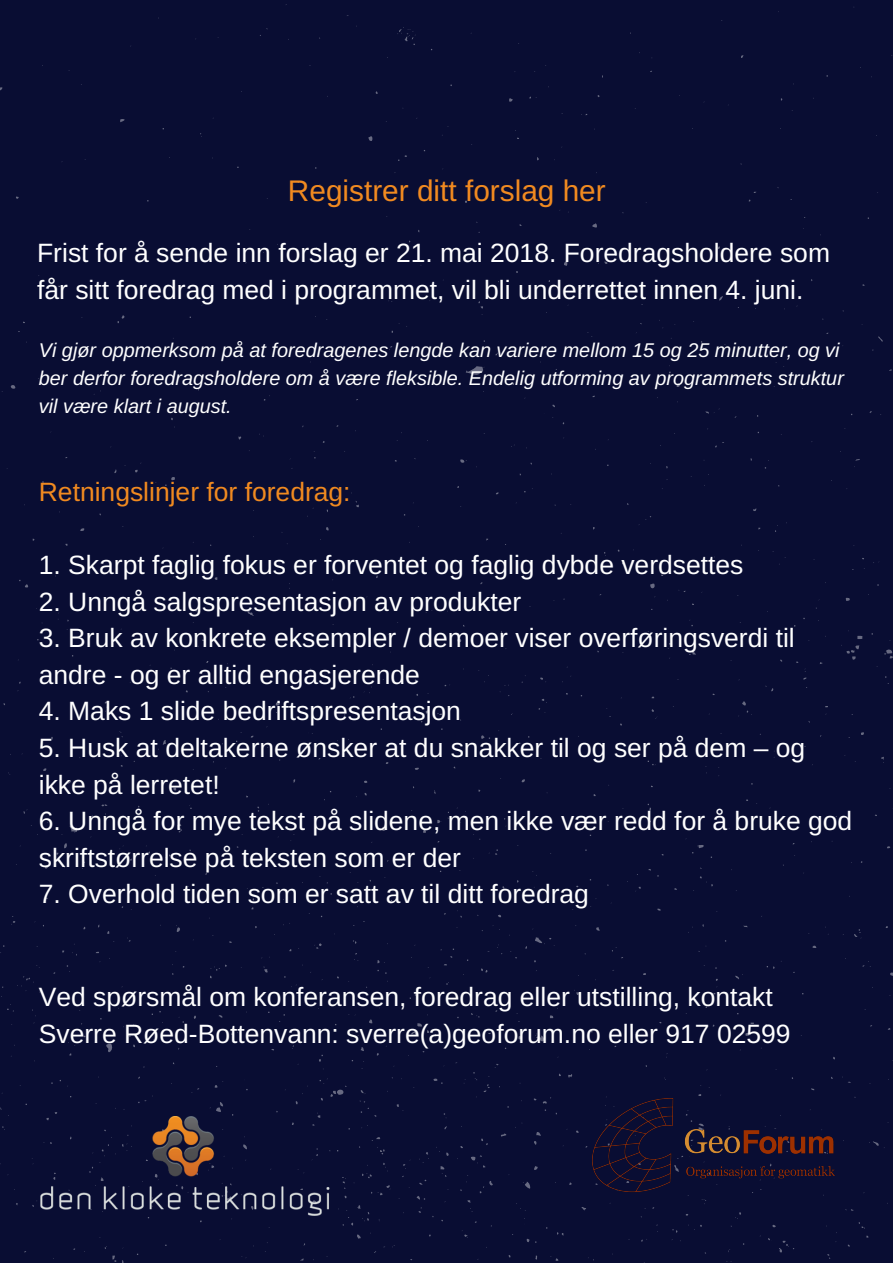
<style>
.page{position:relative;width:893px;height:1263px;background:#090d33}
.page>*{position:absolute;margin:0;border:0;box-sizing:border-box;transform-origin:0 0}
.t1{font:29.78px "Arimo";color:#f18a20}
.t2{font:26.47px/36.6px "Arimo";color:#fff}
.t3{font:26.47px "Arimo";color:#f18a20}
.t4{font:italic 19.88px/27.6px "Arimo";color:#fff}
</style>
<div class="page">
<img style="left:38px;top:1116px;width:294px;height:99px">
<img style="left:592px;top:1098px;width:262px;height:131px">
<p class="t1" style="left:288px;top:174px;width:319px">Registrer ditt forslag her</p>
<p class="t2" style="left:37px;top:235px;width:794px">Frist for å sende inn forslag er 21. mai 2018. Foredragsholdere som får sitt foredrag med i programmet, vil bli underrettet innen 4. juni.</p>
<p class="t4" style="left:39px;top:337px;width:807px">Vi gjør oppmerksom på at foredragenes lengde kan variere mellom 15 og 25 minutter, og vi ber derfor foredragsholdere om å være fleksible. Endelig utforming av programmets struktur vil være klart i august.</p>
<p class="t3" style="left:39px;top:477px;width:313px">Retningslinjer for foredrag:</p>
<p class="t2" style="left:39px;top:547px;width:706px">1. Skarpt faglig fokus er forventet og faglig dybde verdsettes</p>
<p class="t2" style="left:39px;top:583px;width:484px">2. Unngå salgspresentasjon av produkter</p>
<p class="t2" style="left:39px;top:620px;width:757px">3. Bruk av konkrete eksempler / demoer viser overføringsverdi til andre - og er alltid engasjerende</p>
<p class="t2" style="left:39px;top:693px;width:424px">4. Maks 1 slide bedriftspresentasjon</p>
<p class="t2" style="left:39px;top:729px;width:768px">5. Husk at deltakerne ønsker at du snakker til og ser på dem – og ikke på lerretet!</p>
<p class="t2" style="left:39px;top:803px;width:815px">6. Unngå for mye tekst på slidene, men ikke vær redd for å bruke god skriftstørrelse på teksten som er der</p>
<p class="t2" style="left:39px;top:876px;width:552px">7. Overhold tiden som er satt av til ditt foredrag</p>
<p class="t2" style="left:39px;top:979px;width:753px">Ved spørsmål om konferansen, foredrag eller utstilling, kontakt<br>Sverre Røed-Bottenvann: sverre(a)geoforum.no eller 917 02599</p>
</div>
